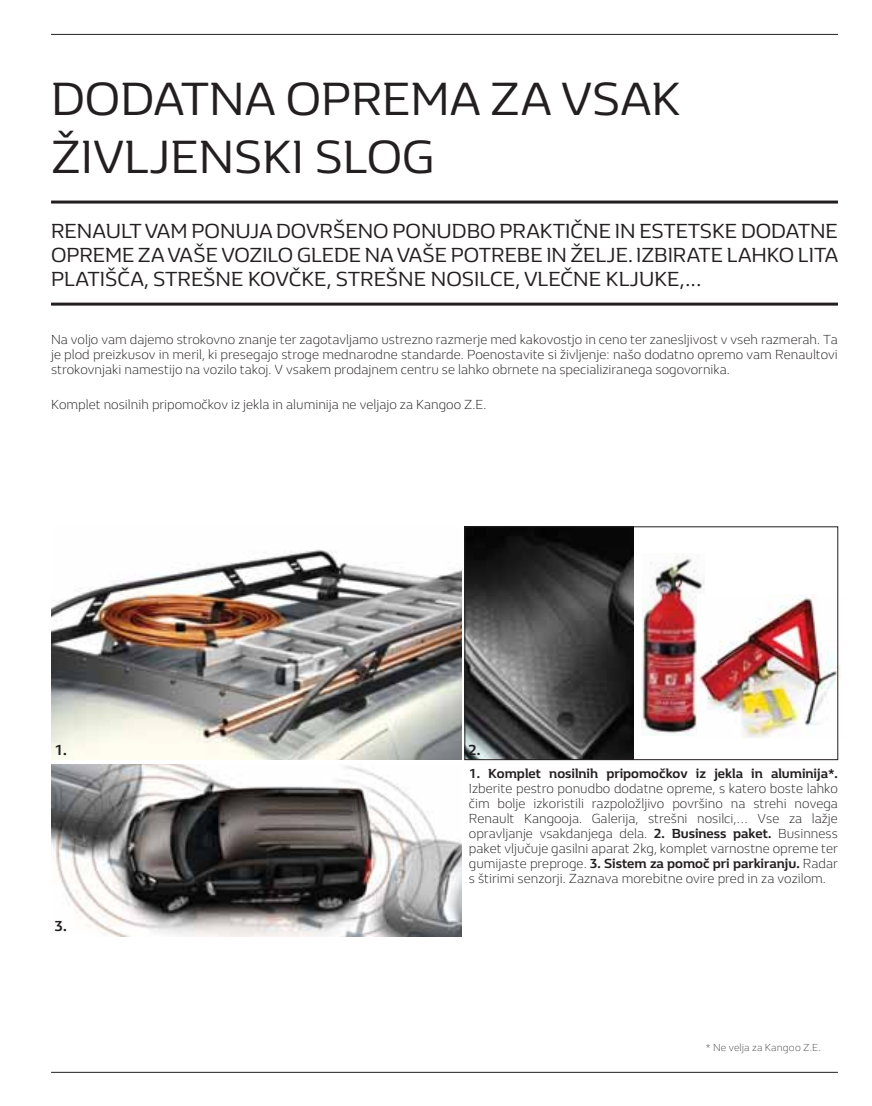
<style>
.page{position:relative;width:872px;height:1106px;background:#fff}
.page>*{position:absolute;margin:0;border:0;box-sizing:border-box;transform-origin:0 0}
.t1{font:48px/57.6px "Renault Life";color:#231f20}
.t2{font:21px/24px "Renault Life";color:#231f20;text-align:justify}
.t3{font:700 15px "Renault Life";color:#231f20}
.t4{font:300 13.5px/15px "Renault Life";color:#231f20;text-align:justify}
.t5{font:700 13.5px "Renault Life";color:#231f20}
.t6{font:300 10.5px "Renault Life";letter-spacing:.015em;color:#4c4c4e}
.s1{font-weight:700}
</style>
<div class="page">
<hr style="left:51px;top:34px;width:787px;height:1px;background:#231f20">
<hr style="left:51px;top:1071px;width:787px;height:1px;background:#231f20">
<img style="left:51px;top:764px;width:410px;height:172px">
<hr style="left:51px;top:200px;width:787px;height:3px;background:#231f20">
<hr style="left:51px;top:302px;width:787px;height:3px;background:#231f20">
<img style="left:51px;top:550px;width:410px;height:210px">
<img style="left:641px;top:554px;width:64px;height:182px">
<img style="left:697px;top:594px;width:144px;height:145px">
<img style="left:466px;top:528px;width:168px;height:230px">
<div style="left:464px;top:526px;width:374px;height:234px;border:1px solid #231f20"></div>
<h1 class="t1" style="left:51px;top:75px;width:631px">DODATNA OPREMA ZA VSAK<br>ŽIVLJENSKI SLOG</h1>
<h2 class="t2" style="left:51px;top:221px;width:788px">RENAULT VAM PONUJA DOVRŠENO PONUDBO PRAKTIČNE IN ESTETSKE DODATNE OPREME ZA VAŠE VOZILO GLEDE NA VAŠE POTREBE IN ŽELJE. IZBIRATE LAHKO LITA PLATIŠČA, STREŠNE KOVČKE, STREŠNE NOSILCE, VLEČNE KLJUKE,...</h2>
<p class="t4" style="left:51px;top:333px;width:788px">Na voljo vam dajemo strokovno znanje ter zagotavljamo ustrezno razmerje med kakovostjo in ceno ter zanesljivost v vseh razmerah. Ta je plod preizkusov in meril, ki presegajo stroge mednarodne standarde. Poenostavite si življenje: našo dodatno opremo vam Renaultovi strokovnjaki namestijo na vozilo takoj. V vsakem prodajnem centru se lahko obrnete na specializiranega sogovornika.</p>
<p class="t4" style="left:51px;top:398px;width:437px">Komplet nosilnih pripomočkov iz jekla in aluminija ne veljajo za Kangoo Z.E.</p>
<p class="t3" style="left:55px;top:744px;width:14px">1.</p>
<p class="t3" style="left:468px;top:744px;width:14px">2.</p>
<p class="t3" style="left:55px;top:919px;width:14px">3.</p>
<p class="t5" style="left:469px;top:768px;width:370px">1. Komplet nosilnih pripomočkov iz jekla in aluminija*.</p>
<p class="t4" style="left:469px;top:782px;width:370px">Izberite pestro ponudbo dodatne opreme, s katero boste lahko čim bolje izkoristili razpoložljivo površino na strehi novega Renault Kangooja. Galerija, strešni nosilci,… Vse za lažje opravljanje vsakdanjega dela. <span class="s1">2. Business paket.</span> Businness paket vljučuje gasilni aparat 2kg, komplet varnostne opreme ter gumijaste preproge. <span class="s1">3. Sistem za pomoč pri parkiranju.</span> Radar s štirimi senzorji. Zaznava morebitne ovire pred in za vozilom.</p>
<p class="t6" style="left:706px;top:1043px;width:116px">* Ne velja za Kangoo Z.E.</p>
</div>
